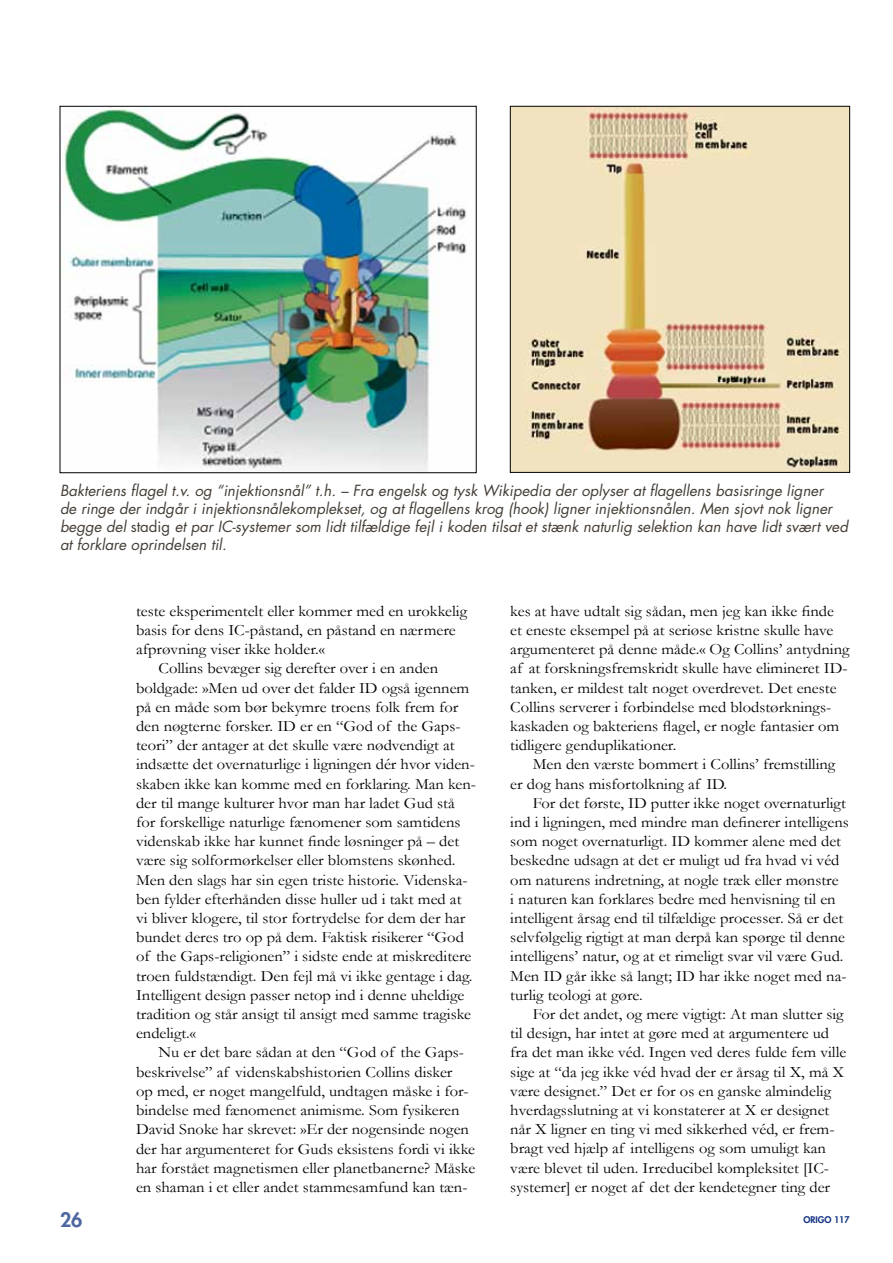
<style>
.page{position:relative;width:893px;height:1263px;background:#fff}
.page>*{position:absolute;margin:0;border:0;box-sizing:border-box;transform-origin:0 0}
.t1{font:800 19.5px "Futura";color:#4f67a3}
.t2{font:15.75px/19.2px "Garamond";color:#000;scale:1.05 1}
.t3{font:italic 15px/18px "Futura";color:#453e36}
.t4{font:800 9px "Futura";color:#153485}
.s1{font-style:normal}
</style>
<div class="page">
<img style="left:64px;top:108px;width:402px;height:363px">
<div style="left:60px;top:106px;width:417px;height:367px;border:1px solid #000"></div>
<img style="left:512px;top:108px;width:336px;height:363px">
<div style="left:510px;top:106px;width:340px;height:367px;border:1px solid #000"></div>
<p class="t3" style="left:60px;top:482px;width:789px">Bakteriens flagel t.v. og “injektionsnål” t.h. – Fra engelsk og tysk Wikipedia der oplyser at flagellens basisringe ligner<br>de ringe der indgår i injektionsnålekomplekset, og at flagellens krog (hook) ligner injektionsnålen. Men sjovt nok ligner begge del <span class="s1">stadig</span> et par IC-systemer som lidt tilfældige fejl i koden tilsat et stænk naturlig selektion kan have lidt svært ved at forklare oprindelsen til.</p>
<p class="t2" style="left:136px;top:601px;width:317px">teste eksperimentelt eller kommer med en urokkelig</p>
<p class="t2" style="left:136px;top:620px;width:306px">basis for dens IC-påstand, en påstand en nærmere</p>
<p class="t2" style="left:136px;top:639px;width:181px">afprøvning viser ikke holder.«</p>
<p class="t2" style="left:159px;top:658px;width:268px">Collins bevæger sig derefter over i en anden</p>
<p class="t2" style="left:136px;top:678px;width:319px">boldgade: »Men ud over det falder ID også igennem</p>
<p class="t2" style="left:136px;top:697px;width:308px">på en måde som bør bekymre troens folk frem for</p>
<p class="t2" style="left:136px;top:716px;width:311px">den nøgterne forsker. ID er en “God of the Gaps-</p>
<p class="t2" style="left:136px;top:735px;width:305px">teori” der antager at det skulle være nødvendigt at</p>
<p class="t2" style="left:136px;top:754px;width:324px">indsætte det overnaturlige i ligningen dér hvor viden-</p>
<p class="t2" style="left:136px;top:774px;width:325px">skaben ikke kan komme med en forklaring. Man ken-</p>
<p class="t2" style="left:136px;top:793px;width:305px">der til mange kulturer hvor man har ladet Gud stå</p>
<p class="t2" style="left:136px;top:812px;width:311px">for forskellige naturlige fænomener som samtidens</p>
<p class="t2" style="left:136px;top:831px;width:309px">videnskab ikke har kunnet finde løsninger på – det</p>
<p class="t2" style="left:136px;top:850px;width:306px">være sig solformørkelser eller blomstens skønhed.</p>
<p class="t2" style="left:136px;top:870px;width:317px">Men den slags har sin egen triste historie. Videnska-</p>
<p class="t2" style="left:136px;top:889px;width:311px">ben fylder efterhånden disse huller ud i takt med at</p>
<p class="t2" style="left:136px;top:908px;width:315px">vi bliver klogere, til stor fortrydelse for dem der har</p>
<p class="t2" style="left:136px;top:927px;width:314px">bundet deres tro op på dem. Faktisk risikerer “God</p>
<p class="t2" style="left:136px;top:946px;width:321px">of the Gaps-religionen” i sidste ende at miskreditere</p>
<p class="t2" style="left:136px;top:966px;width:322px">troen fuldstændigt. Den fejl må vi ikke gentage i dag.</p>
<p class="t2" style="left:136px;top:985px;width:314px">Intelligent design passer netop ind i denne uheldige</p>
<p class="t2" style="left:136px;top:1004px;width:321px">tradition og står ansigt til ansigt med samme tragiske</p>
<p class="t2" style="left:136px;top:1023px;width:59px">endeligt.«</p>
<p class="t2" style="left:159px;top:1042px;width:292px">Nu er det bare sådan at den “God of the Gaps-</p>
<p class="t2" style="left:136px;top:1062px;width:303px">beskrivelse” af videnskabshistorien Collins disker</p>
<p class="t2" style="left:136px;top:1081px;width:318px">op med, er noget mangelfuld, undtagen måske i for-</p>
<p class="t2" style="left:136px;top:1100px;width:310px">bindelse med fænomenet animisme. Som fysikeren</p>
<p class="t2" style="left:136px;top:1119px;width:319px">David Snoke har skrevet: »Er der nogensinde nogen</p>
<p class="t2" style="left:136px;top:1138px;width:324px">der har argumenteret for Guds eksistens fordi vi ikke</p>
<p class="t2" style="left:136px;top:1158px;width:325px">har forstået magnetismen eller planetbanerne? Måske</p>
<p class="t2" style="left:136px;top:1177px;width:317px">en shaman i et eller andet stammesamfund kan tæn-</p>
<p class="t2" style="left:510px;top:601px;width:325px">kes at have udtalt sig sådan, men jeg kan ikke finde et eneste eksempel på at seriøse kristne skulle have argumenteret på denne måde.« Og Collins’ antydning af at forskningsfremskridt skulle have elimineret ID&shy;tanken, er mildest talt noget overdrevet. Det eneste Collins serverer i forbindelse med blodstørknings&shy;kaskaden og bakteriens flagel, er nogle fantasier om tidligere genduplikationer.</p>
<p class="t2" style="left:510px;top:754px;width:311px;text-indent:23px">Men den værste bommert i Collins’ fremstilling er dog hans misfortolkning af ID.</p>
<p class="t2" style="left:510px;top:793px;width:324px;text-indent:23px">For det første, ID putter ikke noget overnaturligt ind i ligningen, med mindre man definerer intelligens som noget overnaturligt. ID kommer alene med det beskedne udsagn at det er muligt ud fra hvad vi véd om naturens indretning, at nogle træk eller mønstre<br>i naturen kan forklares bedre med henvisning til en intelligent årsag end til tilfældige processer. Så er det selvfølgelig rigtigt at man derpå kan spørge til denne intelligens’ natur, og at et rimeligt svar vil være Gud.<br>Men ID går ikke så langt; ID har ikke noget med na&shy;turlig teologi at gøre.</p>
<p class="t2" style="left:510px;top:1004px;width:322px;text-indent:23px">For det andet, og mere vigtigt: At man slutter sig til design, har intet at gøre med at argumentere ud fra det man ikke véd. Ingen ved deres fulde fem ville sige at “da jeg ikke véd hvad der er årsag til X, må X være designet.” Det er for os en ganske almindelig hverdagsslutning at vi konstaterer at X er designet når X ligner en ting vi med sikkerhed véd, er frem&shy;bragt ved hjælp af intelligens og som umuligt kan være blevet til uden. Irreducibel kompleksitet [IC&shy;systemer] er noget af det der kendetegner ting der</p>
<p class="t1" style="left:60px;top:1208px;width:24px">26</p>
<p class="t4" style="left:803px;top:1214px;width:48px">Origo 117</p>
</div>
